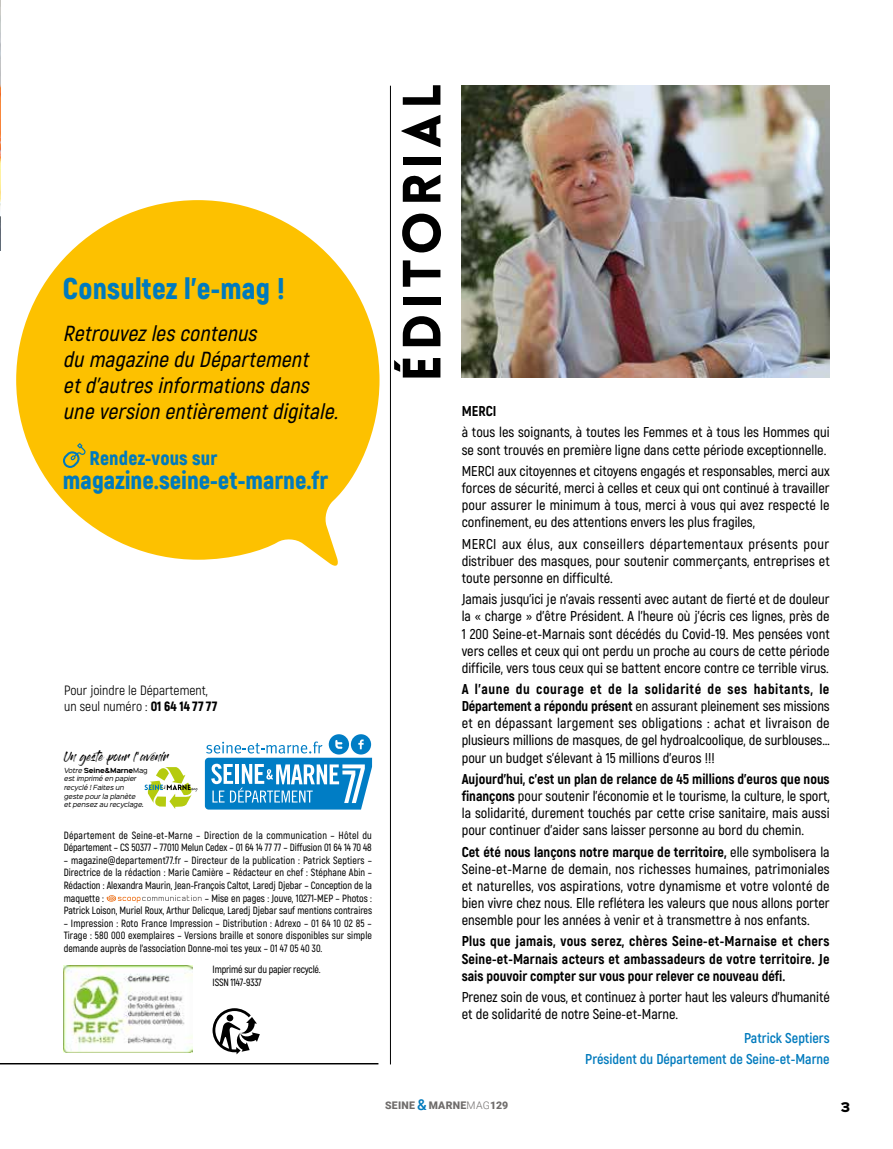
<style>
.page{position:relative;width:893px;height:1149px;background:#fff}
.page>*{position:absolute;margin:0;border:0;box-sizing:border-box;transform-origin:0 0}
._00_TXT_COURANT_LETT{font:900 52.65px "Lovelo";letter-spacing:.09em;color:#000}
._00_CITATION{font:900 30px "Akrobat";letter-spacing:.01em;color:#007abd}
._00_CITATION-2{font:900 24.9px "Akrobat";color:#007abd}
._00_CITATION-3{font:italic 600 21.75px/26.1px "Akrobat";color:#000}
._00_CITATION-4{font:900 19.8px "Akrobat";letter-spacing:.01em;color:#007abd}
.Paragraph_Style_1{font:600 14.25px/17.1px "Akrobat";color:#000;text-align:justify}
.Paragraph_Style_1-2{font:800 14.25px/17.1px "Akrobat";color:#000;text-align:justify}
.t1{font:700 14.25px "Akrobat";color:#007abd}
.t2{font:13.5px/16.2px "Akrobat";color:#000}
.t3{font:900 12px "Sinkin Sans 800";color:#000}
._00_TXT_COURANT{font:600 10.5px/12.6px "Akrobat";letter-spacing:-.005em;color:#000;text-align:justify;scale:.95 1}
._00_TXT_COURANT-2{font:600 10.5px/12.6px "Akrobat";letter-spacing:.015em;color:#000;scale:.95 1}
.t4{font:900 10.5px "Roboto";letter-spacing:.025em;color:#6f6c6b}
.PRATIQUE_SURTITRE{font:9.45px "Gloss And Bloom";color:#000}
._00_TXT_SECONDAIRE_A{font:italic 6.3px/8.7px "Sinkin Sans 400";color:#000}
.s1{font-weight:900}
.s2{font-family:"Sinkin Sans 700";font-weight:700;font-style:normal}
.s3{font-style:normal}
.s4{font-weight:800}
.s5{font-weight:500;font-size:15px;color:#007abd}
.s6{font-weight:300}
</style>
<div class="page">
<img style="left:0;top:0;width:1px;height:251px">
<svg style="left:16px;top:200px;width:363px;height:366px;fill:#fdc100"></svg>
<svg style="left:63px;top:443px;width:23px;height:25px"></svg>
<img style="left:462px;top:85px;width:367px;height:293px">
<svg style="left:213px;top:1008px;width:47px;height:45px"></svg>
<svg style="left:107px;top:895px;width:95px;height:7px"></svg>
<hr style="left:0;top:1062px;width:378px;height:2px;background:#000">
<svg style="left:145px;top:767px;width:52px;height:41px"></svg>
<svg style="left:205px;top:734px;width:167px;height:75px"></svg>
<hr style="left:390px;top:86px;width:1px;height:978px;background:#000">
<img style="left:64px;top:965px;width:129px;height:86px">
<p class="_00_CITATION" style="left:63px;top:268px;width:224px">Consultez l’e‑mag !</p>
<p class="_00_CITATION-3" style="left:63px;top:320px;width:282px">Retrouvezlescontenus<br>du magazine du Département etd’autresinformationsdans une version entièrementdigitale.</p>
<p class="_00_CITATION-4" style="left:89px;top:445px;width:129px">Rendez‑vous sur</p>
<p class="_00_CITATION-2" style="left:63px;top:464px;width:267px">magazine.seine‑et‑marne.fr</p>
<p class="t2" style="left:64px;top:681px;width:154px">Pour joindre le Département, un seul numéro : <span class="s1">01 64 14 77 77</span></p>
<p class="PRATIQUE_SURTITRE" style="left:64px;top:751px;width:106px">Un geste pour l’avenir</p>
<p class="_00_TXT_SECONDAIRE_A" style="left:64px;top:765px;width:85px">Votre <span class="s2">Seine&amp;Marne</span><span class="s3">Mag </span>estimprimé en papier recyclé !Faites un geste pourla planète etpensez au recyclage.</p>
<p class="_00_TXT_COURANT-2" style="left:64px;top:828px;width:326px">Département de Seine‑et‑Marne – Direction de la communication – Hôtel du<br>Département – CS 50377 – 77010 Melun Cedex – 01 64 14 77 77 – Diffusion 01 64 14 70 48</p>
<p class="_00_TXT_COURANT" style="left:64px;top:853px;width:326px">– magazine@departement77.fr – Directeur de la publication : Patrick Septiers – Directrice de la rédaction : Marie Camière – Rédacteur en chef : Stéphane Abin – Rédaction : Alexandra Maurin, Jean-François Caltot, Laredj Djebar – Conception de la maquette :</p>
<p class="_00_TXT_COURANT" style="left:64px;top:891px;width:326px;text-align:right">– Mise en pages : Jouve, 10271‑MEP – Photos :<br>Patrick Loison, Muriel Roux, Arthur Delicque, Laredj Djebar sauf mentions contraires</p>
<p class="_00_TXT_COURANT" style="left:64px;top:916px;width:326px">– Impression : Roto France Impression – Distribution : Adrexo – 01 64 10 02 85 – Tirage : 580 000 exemplaires – Versions braille et sonore disponibles sur simple demande auprès de l’association Donne‑moi tes yeux – 01 47 05 40 30.</p>
<p class="_00_TXT_COURANT" style="left:213px;top:962px;width:115px">Imprimé sur du papier recyclé.</p>
<p class="_00_TXT_COURANT" style="left:213px;top:975px;width:53px">ISSN 1147‑9337</p>
<p class="_00_TXT_COURANT_LETT" style="left:389px;top:381px;width:300px;rotate:-90deg">éditorial</p>
<p class="Paragraph_Style_1-2" style="left:462px;top:402px;width:36px">MERCI</p>
<p class="Paragraph_Style_1" style="left:462px;top:424px;width:369px">à tous les soignants, à toutes les Femmes et à tous les Hommes qui se sont trouvés en première ligne dans cette période exceptionnelle.</p>
<p class="Paragraph_Style_1" style="left:462px;top:462px;width:370px">MERCI aux citoyennes et citoyens engagés et responsables, merci aux forces de sécurité, merci à celles et ceux qui ont continué à travailler pour assurer le minimum à tous, merci à vous qui avez respecté le confinement, eu des attentions envers les plus fragiles,</p>
<p class="Paragraph_Style_1" style="left:462px;top:535px;width:370px">MERCI aux élus, aux conseillers départementaux présents pour distribuer des masques, pour soutenir commerçants, entreprises et toute personne en difficulté.</p>
<p class="Paragraph_Style_1" style="left:462px;top:590px;width:370px">Jamais jusqu’ici je n’avais ressenti avec autant de fierté et de douleur la « charge » d’être Président. A l’heure où j’écris ces lignes, près de 1 200 Seine‑et‑Marnais sont décédés du Covid‑19. Mes pensées vont vers celles et ceux qui ont perdu un proche au cours de cette période difficile, vers tous ceux qui se battent encore contre ce terrible virus.</p>
<p class="Paragraph_Style_1" style="left:462px;top:680px;width:370px"><span class="s4">A l’aune du courage et de la solidarité de ses habitants, le Département a répondu présent</span> en assurant pleinement ses missions et en dépassant largement ses obligations : achat et livraison de plusieurs millions de masques, de gel hydroalcoolique, de surblouses… pour un budget s’élevant à 15 millions d’euros !!!</p>
<p class="Paragraph_Style_1" style="left:462px;top:770px;width:370px"><span class="s4">Aujourd’hui, c’est un plan de relance de 45 millions d’euros que nous finançons</span> pour soutenir l’économie et le tourisme, la culture, le sport, la solidarité, durement touchés par cette crise sanitaire, mais aussi pour continuer d’aider sans laisser personne au bord du chemin.</p>
<p class="Paragraph_Style_1" style="left:462px;top:842px;width:370px"><span class="s4">Cet été nous lançons notre marque de territoire,</span> elle symbolisera la Seine‑et‑Marne de demain, nos richesses humaines, patrimoniales et naturelles, vos aspirations, votre dynamisme et votre volonté de bien vivre chez nous. Elle reflétera les valeurs que nous allons porter ensemble pour les années à venir et à transmettre à nos enfants.</p>
<p class="Paragraph_Style_1-2" style="left:462px;top:932px;width:369px">Plus que jamais, vous serez, chères Seine‑et‑Marnaise et chers Seine‑et‑Marnais acteurs et ambassadeurs de votre territoire. Je sais pouvoir compter sur vous pour relever ce nouveau défi.</p>
<p class="Paragraph_Style_1" style="left:462px;top:988px;width:370px">Prenez soin de vous, et continuez à porter haut les valeurs d’humanité et de solidarité de notre Seine‑et‑Marne.</p>
<p class="t1" style="left:744px;top:1028px;width:87px">Patrick Septiers</p>
<p class="t1" style="left:585px;top:1050px;width:246px">Président du Département de Seine‑et‑Marne</p>
<p class="t4" style="left:385px;top:1097px;width:125px">SEINE <span class="s5">&amp;</span> MARNE<span class="s6">MAG</span>129</p>
<p class="t3" style="left:841px;top:1100px;width:11px">3</p>
</div>
